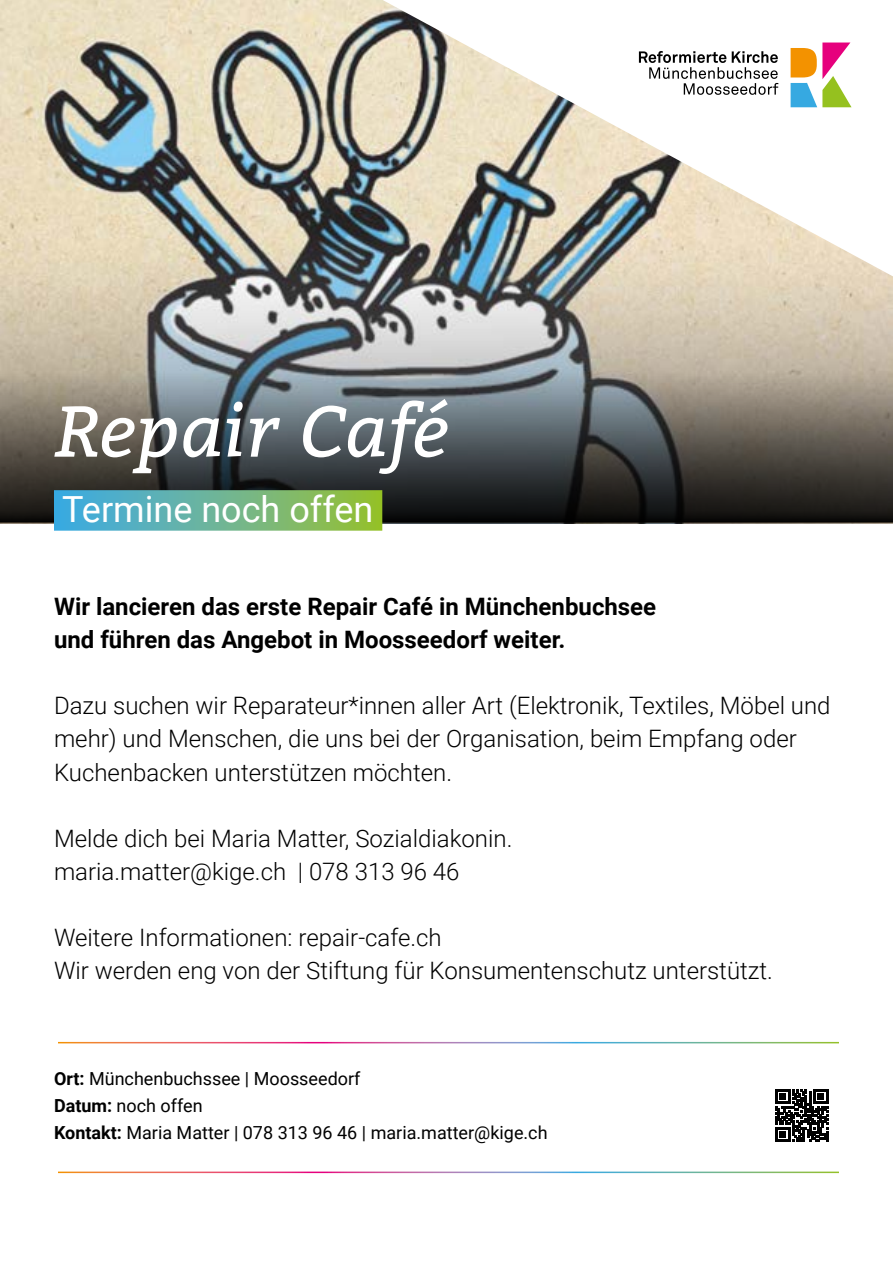
<style>
.page{position:relative;width:893px;height:1263px;background:#fff}
.page>*{position:absolute;margin:0;border:0;box-sizing:border-box;transform-origin:0 0}
.t1{font:italic 72px "Bitter";color:#fff}
.t2{font:36px "Roboto";color:#fff}
.t3{font:300 24px/33px "Roboto";color:#000}
.t4{font:700 24px/33px "Roboto";color:#000}
.t5{font:18px/27px "Roboto";color:#000}
.s1{font-weight:700}
</style>
<div class="page">
<img style="left:0;top:0;width:893px;height:372px">
<svg style="left:0;top:372px;width:893px;height:151px;background:#565756"></svg>
<svg style="left:775px;top:1089px;width:53px;height:53px"></svg>
<div style="left:54px;top:490px;width:328px;height:41px;background:linear-gradient(to right,#3daaed,#9ac034)"></div>
<svg style="left:383px;top:0;width:510px;height:276px"></svg>
<svg style="left:791px;top:43px;width:60px;height:64px"></svg>
<svg style="left:639px;top:51px;width:139px;height:44px"></svg>
<h1 class="t1" style="left:54px;top:378px;width:397px">Repair Café</h1>
<h2 class="t2" style="left:62px;top:484px;width:313px">Termine noch offen</h2>
<p class="t4" style="left:54px;top:589px;width:604px">Wir lancieren das erste Repair Café in Münchenbuchsee und führen das Angebot in Moosseedorf weiter.</p>
<p class="t3" style="left:54px;top:688px;width:778px">Dazu suchen wir Reparateur*innen aller Art (Elektronik, Textiles, Möbel und mehr) und Menschen, die uns bei der Organisation, beim Empfang oder<br>Kuchenbacken unterstützen möchten.</p>
<p class="t3" style="left:54px;top:820px;width:460px">Melde dich bei Maria Matter, Sozialdiakonin. maria.matter@kige.ch | 078 313 96 46</p>
<p class="t3" style="left:54px;top:919px;width:720px">Weitere Informationen: repair-cafe.ch<br>Wir werden eng von der Stiftung für Konsumentenschutz unterstützt.</p>
<p class="t5" style="left:54px;top:1065px;width:495px"><span class="s1">Ort:</span> Münchenbuchssee | Moosseedorf<br><span class="s1">Datum:</span> noch offen<br><span class="s1">Kontakt:</span> Maria Matter | 078 313 96 46 | maria.matter@kige.ch</p>
</div>
